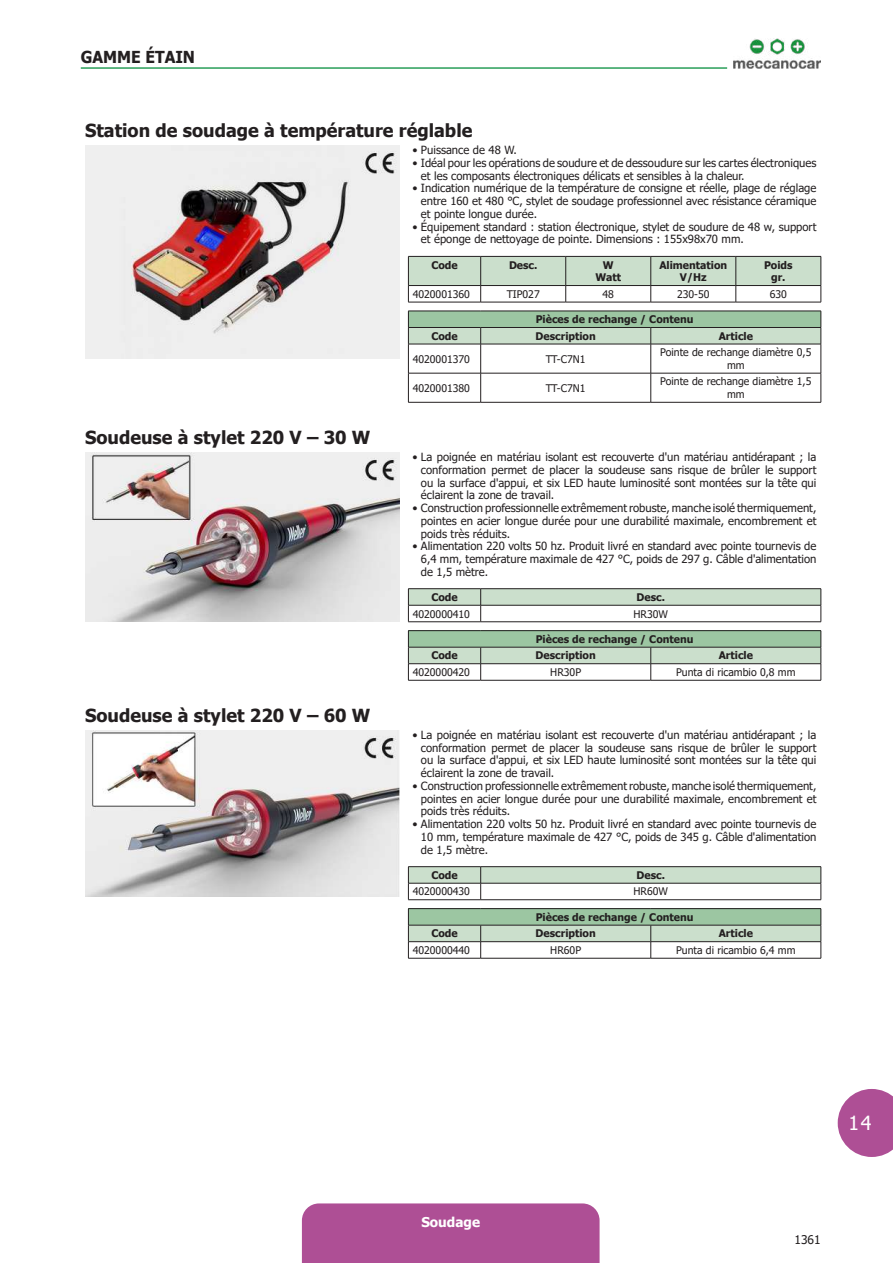
<style>
.page{position:relative;width:893px;height:1263px;background:#fff}
.page>*{position:absolute;margin:0;border:0;box-sizing:border-box;transform-origin:0 0}
.t1{font:19.5px "Tahoma";color:#fff}
.t2{font:700 18px "Tahoma";color:#231f20}
.t3{font:700 16.5px "Tahoma";color:#231f20;scale:.95 1}
.t4{font:700 13.5px "Tahoma";color:#fff}
.t5{font:12px "Tahoma";color:#231f20}
.t6{font:11.25px/12.8px "Tahoma";color:#231f20;text-align:justify}
.t7{font:10.5px/12.6px "Tahoma";color:#231f20;text-align:center}
.t8{font:700 10.5px/12.6px "Tahoma";color:#231f20;text-align:center}
</style>
<div class="page">
<div style="left:302px;top:1203px;width:298px;height:60px;background:#ae4f95"></div>
<svg style="left:838px;top:1089px;width:55px;height:68px;background:#ba6aa5"></svg>
<img style="left:733px;top:38px;width:88px;height:31px">
<hr style="left:81px;top:67px;width:646px;height:2px;background:#2a9e59">
<img style="left:85px;top:146px;width:314px;height:212px">
<svg style="left:408px;top:256px;width:414px;height:46px"></svg>
<hr style="left:408px;top:302px;width:73px;height:1px;background:#231f20">
<hr style="left:481px;top:302px;width:85px;height:1px;background:#231f20">
<hr style="left:566px;top:302px;width:85px;height:1px;background:#231f20">
<hr style="left:651px;top:302px;width:85px;height:1px;background:#231f20">
<hr style="left:736px;top:302px;width:85px;height:1px;background:#231f20">
<svg style="left:408px;top:311px;width:414px;height:91px"></svg>
<hr style="left:408px;top:402px;width:73px;height:1px;background:#231f20">
<hr style="left:481px;top:402px;width:170px;height:1px;background:#231f20">
<hr style="left:651px;top:402px;width:170px;height:1px;background:#231f20">
<img style="left:85px;top:452px;width:315px;height:170px">
<hr style="left:408px;top:588px;width:73px;height:1px;background:#231f20">
<hr style="left:481px;top:588px;width:340px;height:1px;background:#231f20">
<svg style="left:408px;top:589px;width:414px;height:33px"></svg>
<hr style="left:408px;top:621px;width:73px;height:1px;background:#231f20">
<hr style="left:481px;top:621px;width:340px;height:1px;background:#231f20">
<hr style="left:408px;top:630px;width:73px;height:1px;background:#231f20">
<hr style="left:481px;top:630px;width:170px;height:1px;background:#231f20">
<hr style="left:651px;top:630px;width:170px;height:1px;background:#231f20">
<svg style="left:408px;top:631px;width:414px;height:49px"></svg>
<hr style="left:408px;top:680px;width:73px;height:1px;background:#231f20">
<hr style="left:481px;top:680px;width:170px;height:1px;background:#231f20">
<hr style="left:651px;top:680px;width:170px;height:1px;background:#231f20">
<img style="left:85px;top:730px;width:315px;height:167px">
<hr style="left:408px;top:866px;width:73px;height:1px;background:#231f20">
<hr style="left:481px;top:866px;width:340px;height:1px;background:#231f20">
<svg style="left:408px;top:867px;width:414px;height:32px"></svg>
<hr style="left:408px;top:899px;width:73px;height:1px;background:#231f20">
<hr style="left:481px;top:899px;width:340px;height:1px;background:#231f20">
<hr style="left:408px;top:908px;width:73px;height:1px;background:#231f20">
<hr style="left:481px;top:908px;width:170px;height:1px;background:#231f20">
<hr style="left:651px;top:908px;width:170px;height:1px;background:#231f20">
<svg style="left:408px;top:909px;width:414px;height:49px"></svg>
<hr style="left:408px;top:958px;width:73px;height:1px;background:#231f20">
<hr style="left:481px;top:958px;width:170px;height:1px;background:#231f20">
<hr style="left:651px;top:958px;width:170px;height:1px;background:#231f20">
<h3 class="t3" style="left:81px;top:45px;width:26px">Gamme</h3>
<h3 class="t3" style="left:145px;top:45px;width:32px">étain</h3>
<h2 class="t2" style="left:85px;top:118px;width:389px">Station de soudage à température réglable</h2>
<p class="t6" style="left:412px;top:144px;width:106px">• Puissance de 48 W.</p>
<p class="t6" style="left:421px;top:157px;width:397px;text-indent:-9px">• Idéal pour les opérations de soudure et de dessoudure sur les cartes électroniques et les composants électroniques délicats et sensibles à la chaleur.</p>
<p class="t6" style="left:421px;top:183px;width:397px;text-indent:-9px">• Indication numérique de la température de consigne et réelle, plage de réglage entre 160 et 480 °C, stylet de soudage professionnel avec résistance céramique et pointe longue durée.</p>
<p class="t6" style="left:421px;top:221px;width:397px;text-indent:-9px">• Équipement standard : station électronique, stylet de soudure de 48 w, support et éponge de nettoyage de pointe. Dimensions : 155x98x70 mm.</p>
<p class="t8" style="left:431px;top:259px;width:28px">Code</p>
<p class="t8" style="left:509px;top:259px;width:30px">Desc.</p>
<p class="t8" style="left:595px;top:259px;width:27px">W<br>Watt</p>
<p class="t8" style="left:659px;top:259px;width:69px">Alimentation<br>V/Hz</p>
<p class="t8" style="left:764px;top:259px;width:30px">Poids gr.</p>
<p class="t7" style="left:413px;top:288px;width:59px">4020001360</p>
<p class="t7" style="left:507px;top:288px;width:35px">TIP027</p>
<p class="t7" style="left:602px;top:288px;width:13px">48</p>
<p class="t7" style="left:677px;top:288px;width:34px">230-50</p>
<p class="t7" style="left:770px;top:288px;width:19px">630</p>
<p class="t8" style="left:536px;top:314px;width:159px">Pièces de rechange / Contenu</p>
<p class="t8" style="left:431px;top:330px;width:28px">Code</p>
<p class="t8" style="left:536px;top:330px;width:62px">Description</p>
<p class="t8" style="left:719px;top:330px;width:36px">Article</p>
<p class="t7" style="left:413px;top:353px;width:59px">4020001370</p>
<p class="t7" style="left:546px;top:353px;width:41px">TT-C7N1</p>
<p class="t7" style="left:660px;top:347px;width:153px">Pointe de rechange diamètre 0,5 mm</p>
<p class="t7" style="left:413px;top:382px;width:59px">4020001380</p>
<p class="t7" style="left:546px;top:382px;width:41px">TT-C7N1</p>
<p class="t7" style="left:660px;top:376px;width:153px">Pointe de rechange diamètre 1,5 mm</p>
<h2 class="t2" style="left:85px;top:425px;width:286px">Soudeuse à stylet 220 V – 30 W</h2>
<p class="t6" style="left:421px;top:451px;width:397px;text-indent:-9px">• La poignée en matériau isolant est recouverte d'un matériau antidérapant ; la conformation permet de placer la soudeuse sans risque de brûler le support ou la surface d'appui, et six LED haute luminosité sont montées sur la tête qui éclairent la zone de travail.</p>
<p class="t6" style="left:421px;top:502px;width:397px;text-indent:-9px">• Construction professionnelle extrêmement robuste, manche isolé thermiquement, pointes en acier longue durée pour une durabilité maximale, encombrement et poids très réduits.</p>
<p class="t6" style="left:421px;top:540px;width:397px;text-indent:-9px">• Alimentation 220 volts 50 hz. Produit livré en standard avec pointe tournevis de 6,4 mm, température maximale de 427 °C, poids de 297 g. Câble d'alimentation de 1,5 mètre.</p>
<p class="t8" style="left:431px;top:591px;width:28px">Code</p>
<p class="t8" style="left:637px;top:591px;width:30px">Desc.</p>
<p class="t7" style="left:413px;top:608px;width:59px">4020000410</p>
<p class="t7" style="left:633px;top:608px;width:36px">HR30W</p>
<p class="t8" style="left:536px;top:633px;width:159px">Pièces de rechange / Contenu</p>
<p class="t8" style="left:431px;top:650px;width:28px">Code</p>
<p class="t8" style="left:536px;top:650px;width:62px">Description</p>
<p class="t8" style="left:719px;top:650px;width:36px">Article</p>
<p class="t7" style="left:413px;top:666px;width:59px">4020000420</p>
<p class="t7" style="left:550px;top:666px;width:32px">HR30P</p>
<p class="t7" style="left:676px;top:666px;width:121px">Punta di ricambio 0,8 mm</p>
<h2 class="t2" style="left:85px;top:703px;width:286px">Soudeuse à stylet 220 V – 60 W</h2>
<p class="t6" style="left:421px;top:729px;width:397px;text-indent:-9px">• La poignée en matériau isolant est recouverte d'un matériau antidérapant ; la conformation permet de placer la soudeuse sans risque de brûler le support ou la surface d'appui, et six LED haute luminosité sont montées sur la tête qui éclairent la zone de travail.</p>
<p class="t6" style="left:421px;top:780px;width:397px;text-indent:-9px">• Construction professionnelle extrêmement robuste, manche isolé thermiquement, pointes en acier longue durée pour une durabilité maximale, encombrement et poids très réduits.</p>
<p class="t6" style="left:421px;top:818px;width:397px;text-indent:-9px">• Alimentation 220 volts 50 hz. Produit livré en standard avec pointe tournevis de 10 mm, température maximale de 427 °C, poids de 345 g. Câble d'alimentation de 1,5 mètre.</p>
<p class="t8" style="left:431px;top:869px;width:28px">Code</p>
<p class="t8" style="left:637px;top:869px;width:30px">Desc.</p>
<p class="t7" style="left:413px;top:886px;width:59px">4020000430</p>
<p class="t7" style="left:633px;top:886px;width:36px">HR60W</p>
<p class="t8" style="left:536px;top:911px;width:159px">Pièces de rechange / Contenu</p>
<p class="t8" style="left:431px;top:928px;width:28px">Code</p>
<p class="t8" style="left:536px;top:928px;width:62px">Description</p>
<p class="t8" style="left:719px;top:928px;width:36px">Article</p>
<p class="t7" style="left:413px;top:944px;width:59px">4020000440</p>
<p class="t7" style="left:550px;top:944px;width:32px">HR60P</p>
<p class="t7" style="left:676px;top:944px;width:121px">Punta di ricambio 6,4 mm</p>
<p class="t4" style="left:421px;top:1212px;width:60px">Soudage</p>
<h1 class="t1" style="left:848px;top:1110px;width:25px">14</h1>
<p class="t5" style="left:794px;top:1231px;width:28px">1361</p>
</div>
